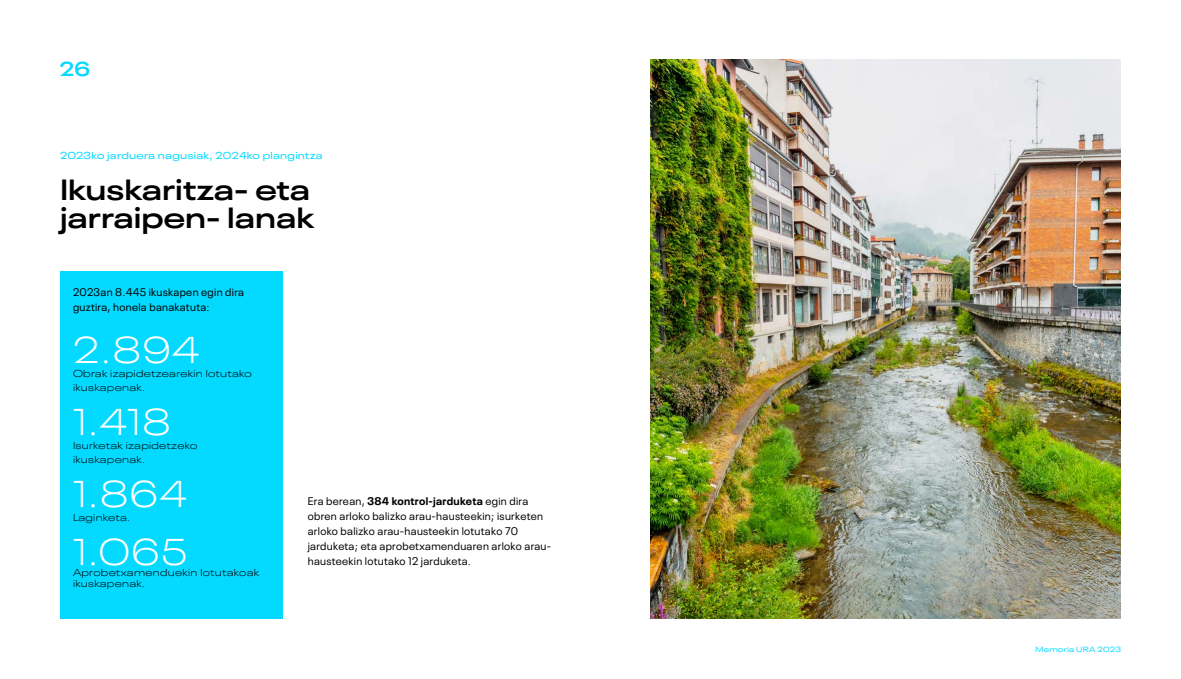
<style>
.page{position:relative;width:1181px;height:679px;background:#fff}
.page>*{position:absolute;margin:0;border:0;box-sizing:border-box;transform-origin:0 0}
.t1{font:300 expanded 37px "Neue Plak";letter-spacing:.03em;color:#fff}
.t2{font:600 expanded 29px/28.5px "Neue Plak";color:#000}
.t3{font:600 expanded 20px "Neue Plak";color:#04d9ff}
.t4{font:11px/15px "Neue Plak";letter-spacing:.03em;color:#000}
.t5{font:700 11px "Neue Plak";letter-spacing:.03em;color:#000}
.t6{font:300 expanded 10px "Neue Plak";letter-spacing:.03em;color:#000}
.t7{font:expanded 10px "Neue Plak";letter-spacing:.025em;color:#04d9ff}
.t8{font:expanded 7.5px "Neue Plak";letter-spacing:.025em;color:#04d9ff}
.s1{font-weight:400}
</style>
<div class="page">
<div style="left:60px;top:272px;width:223px;height:347px;background:#04d9ff"></div>
<img style="left:650px;top:60px;width:471px;height:559px">
<h3 class="t3" style="left:60px;top:52px;width:32px">26</h3>
<p class="t7" style="left:60px;top:147px;width:264px">2023ko jarduera nagusiak, 2024ko plangintza</p>
<p class="t2" style="left:60px;top:172px;width:256px">Ikuskaritza- eta jarraipen- lanak</p>
<p class="t4" style="left:73px;top:284px;width:172px">2023an 8.445 ikuskapen egin dira</p>
<p class="t4" style="left:73px;top:299px;width:138px">guztira, honela banakatuta:</p>
<p class="t1" style="left:73px;top:321px;width:128px">2.894</p>
<p class="t6" style="left:73px;top:366px;width:180px">Obrak izapidetzearekin lotutako</p>
<p class="t6" style="left:73px;top:380px;width:73px">ikuskapenak.</p>
<p class="t1" style="left:73px;top:393px;width:99px">1.418</p>
<p class="t6" style="left:73px;top:438px;width:126px">Isurketak izapidetzeko</p>
<p class="t6" style="left:73px;top:452px;width:73px">ikuskapenak.</p>
<p class="t1" style="left:73px;top:465px;width:115px">1.864</p>
<p class="t5" style="left:308px;top:493px;width:222px"><span class="s1">Era berean,</span> 384 kontrol-jarduketa <span class="s1">egin dira</span></p>
<p class="t6" style="left:73px;top:510px;width:59px">Laginketa.</p>
<p class="t4" style="left:308px;top:508px;width:245px">obren arloko balizko arau-hausteekin; isurketen arloko balizko arau-hausteekin lotutako 70 jarduketa; eta aprobetxamenduaren arloko arau-</p>
<p class="t1" style="left:73px;top:523px;width:116px">1.065</p>
<p class="t4" style="left:308px;top:553px;width:165px">hausteekin lotutako 12 jarduketa.</p>
<p class="t6" style="left:73px;top:565px;width:188px">Aprobetxamenduekin lotutakoak</p>
<p class="t6" style="left:73px;top:576px;width:73px">ikuskapenak.</p>
<p class="t8" style="left:1035px;top:643px;width:87px">Memoria URA 2023</p>
</div>
